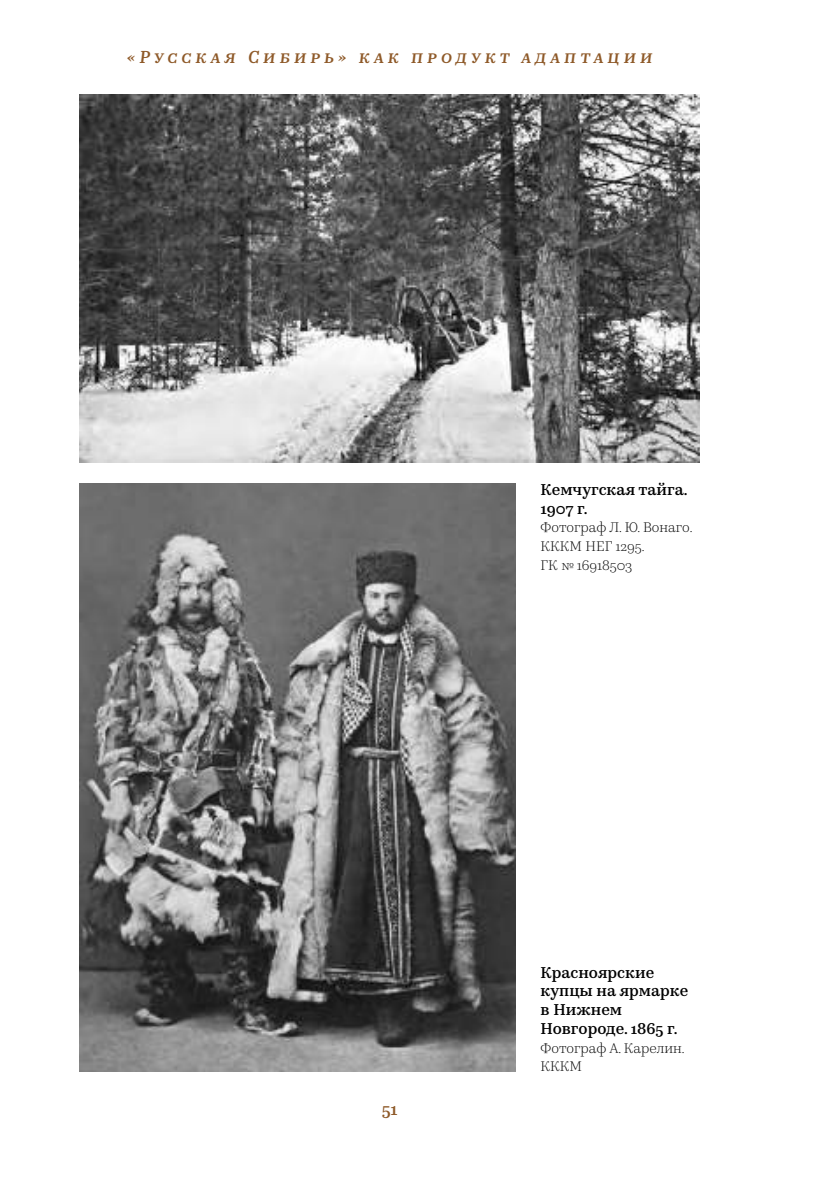
<style>
.page{position:relative;width:819px;height:1191px;background:#fff}
.page>*{position:absolute;margin:0;border:0;box-sizing:border-box;transform-origin:0 0}
.t1{font:italic 500 17.5px "Kazimir Text";letter-spacing:.23em;color:#8e5928}
.t2{font:500 17.5px "Kazimir Text";color:#8e5928}
.t3{font:500 15.75px/18.7px "Kazimir Text";color:#000}
.t4{font:300 14px/18.7px "Kazimir Text";color:#000}
</style>
<div class="page">
<img style="left:79px;top:94px;width:620px;height:368px">
<img style="left:79px;top:483px;width:436px;height:588px">
<p class="t1" style="left:127px;top:44px;width:527px">«Русская Сибирь» как продукт адаптации</p>
<p class="t3" style="left:540px;top:479px;width:148px">Кемчугская тайга.<br>1907 г.</p>
<p class="t4" style="left:540px;top:517px;width:153px">Фотограф Л. Ю. Вонаго.<br>КККМ НЕГ 1295.<br>ГК № 16918503</p>
<p class="t2" style="left:381px;top:1096px;width:17px">51</p>
<p class="t3" style="left:540px;top:961px;width:149px">Красноярские купцы на ярмарке в Нижнем<br>Новгороде. 1865 г.</p>
<p class="t4" style="left:540px;top:1037px;width:145px">Фотограф А. Карелин.<br>КККМ</p>
</div>
